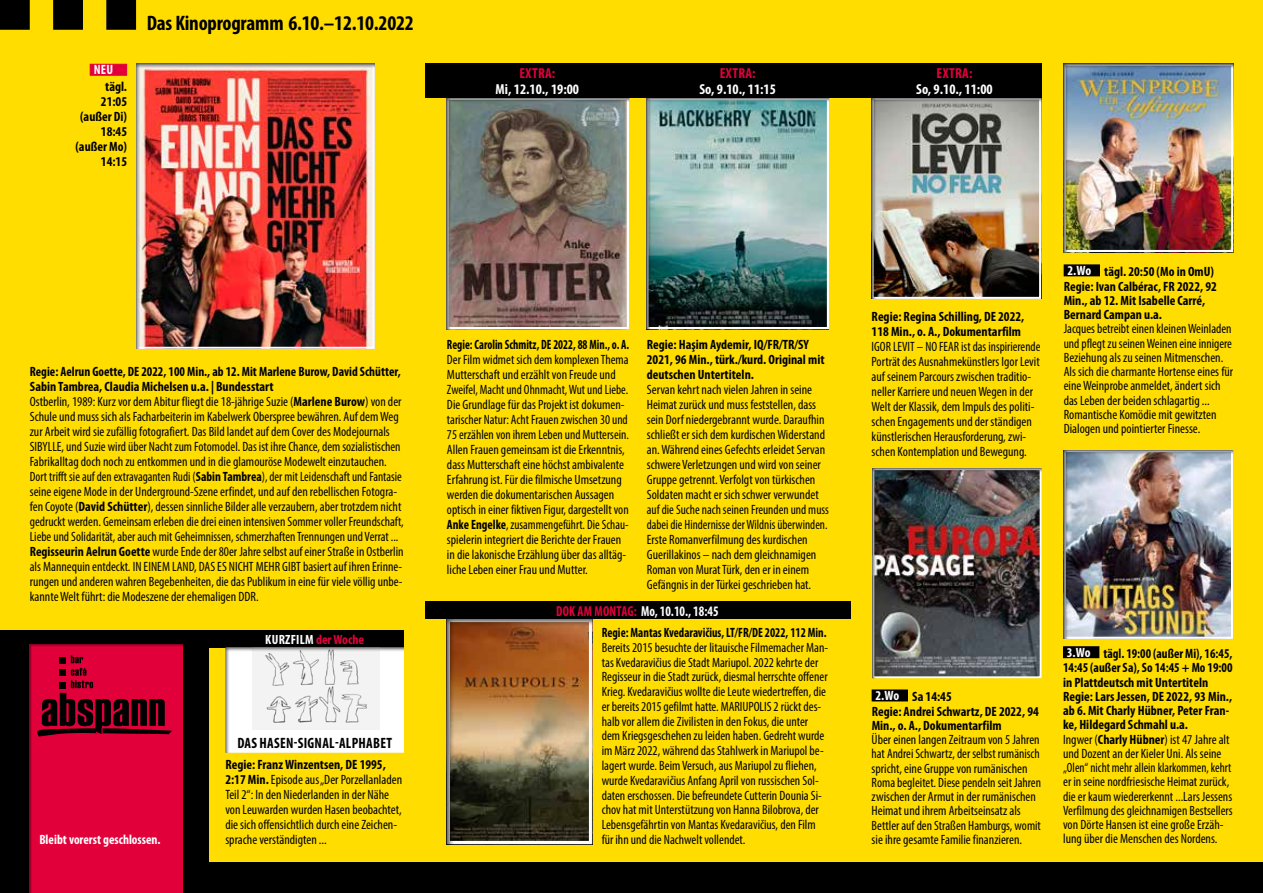
<style>
.page{position:relative;width:1263px;height:893px;background:#fd0}
.page>*{position:absolute;margin:0;border:0;box-sizing:border-box;transform-origin:0 0}
.t1{font:700 condensed 21px "Myriad Pro";letter-spacing:-.01em;color:#000}
.t2{font:700 condensed 15px "Myriad Pro";letter-spacing:.02em;color:#000;scale:.96 1}
.t3{font:700 condensed 14.55px "Myriad Pro";color:#fff}
.t4{font:700 condensed 14.55px "Myriad Pro";color:#fff;scale:.9 1}
.t5{font:700 condensed 14.55px "Myriad Pro";letter-spacing:.02em;color:#e2003b}
.t6{font:condensed 13.5px/15px "Myriad Pro";color:#000}
.t7{font:700 condensed 13.5px/15px "Myriad Pro";color:#000}
.t8{font:condensed 13.5px/15px "Myriad Pro";color:#000;scale:.96 1}
.t9{font:700 condensed 13.5px "Myriad Pro";color:#000;scale:.9 1}
.t10{font:700 condensed 13.5px "Myriad Pro";color:#000;scale:.86 1}
.t11{font:700 condensed 13.5px "Myriad Pro";color:#fff}
.t12{font:700 condensed 13.35px "Myriad Pro";letter-spacing:.02em;color:#fff}
.s1{font-weight:700}
.s2{color:#e2003b}
.s3{color:#fff}
.s4{font-weight:700;color:#fff}
</style>
<div class="page">
<div style="left:0;top:863px;width:1263px;height:30px;background:#000"></div>
<div style="left:0;top:630px;width:209px;height:263px;background:#000"></div>
<svg style="left:0;top:0;width:30px;height:30px"></svg>
<svg style="left:53px;top:0;width:30px;height:30px"></svg>
<svg style="left:106px;top:0;width:30px;height:30px"></svg>
<div style="left:446px;top:97px;width:185px;height:233px;background:#000;opacity:.7"></div>
<div style="left:206px;top:630px;width:198px;height:17px;background:#000"></div>
<div style="left:225px;top:646px;width:180px;height:109px;background:#000;opacity:.7"></div>
<div style="left:19px;top:639px;width:165px;height:254px;background:#000;opacity:.39"></div>
<svg style="left:36px;top:655px;width:136px;height:81px"></svg>
<div style="left:136px;top:63px;width:241px;height:287px;background:#000;opacity:.7"></div>
<div style="left:446px;top:617px;width:148px;height:228px;background:#000;opacity:.7"></div>
<div style="left:871px;top:97px;width:172px;height:203px;background:#000;opacity:.7"></div>
<div style="left:1063px;top:63px;width:172px;height:189px;background:#000;opacity:.7"></div>
<div style="left:871px;top:467px;width:173px;height:212px;background:#000;opacity:.7"></div>
<div style="left:1063px;top:450px;width:172px;height:190px;background:#000;opacity:.7"></div>
<div style="left:1064px;top:265px;width:35px;height:11px;background:#000"></div>
<div style="left:1064px;top:264px;width:36px;height:12px;border:1px solid #000"></div>
<div style="left:872px;top:690px;width:35px;height:11px;background:#000"></div>
<div style="left:872px;top:689px;width:36px;height:12px;border:1px solid #000"></div>
<div style="left:1063px;top:647px;width:36px;height:11px;background:#000"></div>
<div style="left:1063px;top:646px;width:36px;height:12px;border:1px solid #000"></div>
<div style="left:646px;top:98px;width:185px;height:232px;background:#000;opacity:.7"></div>
<div style="left:425px;top:602px;width:425px;height:17px;background:#000"></div>
<div style="left:90px;top:64px;width:37px;height:12px;background:#e2003b;border:1px solid #e2003b"></div>
<div style="left:425px;top:64px;width:204px;height:34px;background:#000"></div>
<div style="left:625px;top:64px;width:225px;height:34px;background:#000"></div>
<div style="left:850px;top:64px;width:192px;height:34px;background:#000"></div>
<p class="t11" style="left:94px;top:62px;width:21px">NEU</p>
<p class="t7" style="left:75px;top:79px;width:53px;text-align:right">tägl.<br>21:05 (außer Di)<br>18:45 (außer Mo)<br>14:15</p>
<h1 class="t1" style="left:147px;top:12px;width:269px">Das Kinoprogramm 6.10.–12.10.2022</h1>
<p class="t5" style="left:520px;top:65px;width:37px">EXTRA:</p>
<p class="t3" style="left:496px;top:81px;width:85px">Mi, 12.10., 19:00</p>
<p class="t5" style="left:720px;top:65px;width:37px">EXTRA:</p>
<p class="t3" style="left:699px;top:81px;width:78px">So, 9.10., 11:15</p>
<p class="t6" style="left:30px;top:364px;width:375px"><span class="s1">Regie: Aelrun Goette, DE 2022, 100 Min., ab 12. Mit Marlene Burow, David Schütter, Sabin Tambrea, Claudia Michelsen u.a. | Bundesstart<br></span>Ostberlin, 1989: Kurz vor dem Abitur fliegt die 18-jährige Suzie (<span class="s1">Marlene Burow</span>) von der Schule und muss sich als Facharbeiterin im Kabelwerk Oberspree bewähren. Auf dem Weg zur Arbeit wird sie zufällig fotografiert. Das Bild landet auf dem Cover des Modejournals SIBYLLE, und Suzie wird über Nacht zum Fotomodel. Das ist ihre Chance, dem sozialistischen Fabrikalltag doch noch zu entkommen und in die glamouröse Modewelt einzutauchen.<br>Dort trifft sie auf den extravaganten Rudi (<span class="s1">Sabin Tambrea</span>), der mit Leidenschaft und Fantasie seine eigene Mode in der Underground-Szene erfindet, und auf den rebellischen Fotogra&shy;fen Coyote (<span class="s1">David Schütter</span>), dessen sinnliche Bilder alle verzaubern, aber trotzdem nicht gedruckt werden. Gemeinsam erleben die drei einen intensiven Sommer voller Freundschaft, Liebe und Solidarität, aber auch mit Geheimnissen, schmerzhaften Trennungen und Verrat ...<br><span class="s1">Regisseurin Aelrun Goette</span> wurde Ende der 80er Jahre selbst auf einer Straße in Ostberlin als Mannequin entdeckt. IN EINEM LAND, DAS ES NICHT MEHR GIBT basiert auf ihren Erinne&shy;rungen und anderen wahren Begebenheiten, die das Publikum in eine für viele völlig unbe&shy;kannte Welt führt: die Modeszene der ehemaligen DDR.</p>
<p class="t12" style="left:265px;top:632px;width:100px">KURZFILM <span class="s2">der Woche</span></p>
<p class="t11" style="left:39px;top:832px;width:123px">Bleibt vorerst geschlossen.</p>
<p class="t2" style="left:237px;top:735px;width:163px">DAS HASEN-SIGNAL-ALPHABET</p>
<p class="t6" style="left:225px;top:757px;width:178px"><span class="s1">Regie: Franz Winzentsen, DE 1995, 2:17 Min.</span> Episode aus „Der Porzellanladen Teil 2“: In den Niederlanden in der Nähe von Leuwarden wurden Hasen beobachtet, die sich offensichtlich durch eine Zeichen&shy;sprache verständigten ...</p>
<p class="t10" style="left:447px;top:337px;width:213px">Regie: Carolin Schmitz, DE 2022, 88 Min., o. A.</p>
<p class="t6" style="left:447px;top:352px;width:184px">Der Film widmet sich dem komplexen Thema Mutterschaft und erzählt von Freude und Zweifel, Macht und Ohnmacht, Wut und Liebe.<br>Die Grundlage für das Projekt ist dokumen&shy;tarischer Natur: Acht Frauen zwischen 30 und 75 erzählen von ihrem Leben und Muttersein.<br>Allen Frauen gemeinsam ist die Erkenntnis, dass Mutterschaft eine höchst ambivalente Erfahrung ist. Für die filmische Umsetzung werden die dokumentarischen Aussagen optisch in einer fiktiven Figur, dargestellt von <span class="s1">Anke Engelke</span>, zusammengeführt. Die Schau&shy;spielerin integriert die Berichte der Frauen in die lakonische Erzählung über das alltäg&shy;liche Leben einer Frau und Mutter.</p>
<p class="t7" style="left:647px;top:337px;width:179px">Regie: Haşim Aydemir, IQ/FR/TR/SY<br>2021, 96 Min., türk./kurd. Original mit deutschen Untertiteln.</p>
<p class="t6" style="left:647px;top:382px;width:184px">Servan kehrt nach vielen Jahren in seine Heimat zurück und muss feststellen, dass sein Dorf niedergebrannt wurde. Daraufhin schließt er sich dem kurdischen Widerstand an. Während eines Gefechts erleidet Servan schwere Verletzungen und wird von seiner Gruppe getrennt. Verfolgt von türkischen Soldaten macht er sich schwer verwundet auf die Suche nach seinen Freunden und muss dabei die Hindernisse der Wildnis überwinden.<br>Erste Romanverfilmung des kurdischen Guerillakinos – nach dem gleichnamigen Roman von Murat Türk, den er in einem Gefängnis in der Türkei geschrieben hat.</p>
<p class="t4" style="left:556px;top:603px;width:182px"><span class="s2">DOK AM MONTAG:</span> Mo, 10.10., 18:45</p>
<p class="t9" style="left:602px;top:625px;width:251px">Regie: Mantas Kvedaravičius, LT/FR/DE 2022, 112 Min.</p>
<p class="t6" style="left:602px;top:640px;width:228px">Bereits 2015 besuchte der litauische Filmemacher Man&shy;tas Kvedaravičius die Stadt Mariupol. 2022 kehrte der Regisseur in die Stadt zurück, diesmal herrschte offener Krieg. Kvedaravičius wollte die Leute wiedertreffen, die er bereits 2015 gefilmt hatte. MARIUPOLIS 2 rückt des&shy;halb vor allem die Zivilisten in den Fokus, die unter dem Kriegsgeschehen zu leiden haben. Gedreht wurde im März 2022, während das Stahlwerk in Mariupol be&shy;lagert wurde. Beim Versuch, aus Mariupol zu fliehen, wurde Kvedaravičius Anfang April von russischen Sol&shy;daten erschossen. Die befreundete Cutterin Dounia Si&shy;chov hat mit Unterstützung von Hanna Bilobrova, der Lebensgefährtin von Mantas Kvedaravičius, den Film für ihn und die Nachwelt vollendet.</p>
<p class="t5" style="left:937px;top:65px;width:37px">EXTRA:</p>
<p class="t3" style="left:916px;top:81px;width:78px">So, 9.10., 11:00</p>
<p class="t7" style="left:872px;top:309px;width:154px">Regie: Regina Schilling, DE 2022,<br>118 Min., o. A., Dokumentarfilm</p>
<p class="t8" style="left:872px;top:339px;width:177px">IGOR LEVIT – NO FEAR ist das inspirierende Porträt des Ausnahmekünstlers Igor Levit auf seinem Parcours zwischen traditio&shy;neller Karriere und neuen Wegen in der Welt der Klassik, dem Impuls des politi&shy;schen Engagements und der ständigen künstlerischen Herausforderung, zwi&shy;schen Kontemplation und Bewegung.</p>
<p class="t7" style="left:1064px;top:265px;width:155px;line-height:14.2px"><span class="s3">2.Wo</span> tägl. 20:50 (Mo in OmU)<br>Regie: Ivan Calbérac, FR 2022, 92<br>Min., ab 12. Mit Isabelle Carré,<br>Bernard Campan u.a.</p>
<p class="t6" style="left:1064px;top:322px;width:171px;line-height:14.2px">Jacques betreibt einen kleinen Weinladen und pflegt zu seinen Weinen eine innigere Beziehung als zu seinen Mitmenschen.<br>Als sich die charmante Hortense eines für eine Weinprobe anmeldet, ändert sich das Leben der beiden schlagartig ...<br>Romantische Komödie mit gewitzten Dialogen und pointierter Finesse.</p>
<p class="t7" style="left:872px;top:690px;width:169px;line-height:14.2px"><span class="s3">2.Wo</span> Sa 14:45<br>Regie: Andrei Schwartz, DE 2022, 94<br>Min., o. A., Dokumentarfilm</p>
<p class="t6" style="left:872px;top:732px;width:171px;line-height:14.2px">Über einen langen Zeitraum von 5 Jahren hat Andrei Schwartz, der selbst rumänisch spricht, eine Gruppe von rumänischen Roma begleitet. Diese pendeln seit Jahren zwischen der Armut in der rumänischen Heimat und ihrem Arbeitseinsatz als Bettler auf den Straßen Hamburgs, womit sie ihre gesamte Familie finanzieren.</p>
<p class="t6" style="left:1063px;top:646px;width:171px;line-height:14.2px"><span class="s4">3.Wo</span> <span class="s1">tägl. 19:00 (außer Mi), 16:45, 14:45 (außer Sa), So 14:45 + Mo 19:00 in Plattdeutsch mit Untertiteln Regie: Lars Jessen, DE 2022, 93 Min., ab 6. Mit Charly Hübner, Peter Fran&shy;ke, Hildegard Schmahl u.a.<br></span>Ingwer (<span class="s1">Charly Hübner</span>) ist 47 Jahre alt und Dozent an der Kieler Uni. Als seine „Olen“ nicht mehr allein klarkommen, kehrt er in seine nordfriesische Heimat zurück, die er kaum wiedererkennt ...Lars Jessens Verfilmung des gleichnamigen Bestsellers von Dörte Hansen ist eine große Erzäh&shy;lung über die Menschen des Nordens.</p>
</div>
